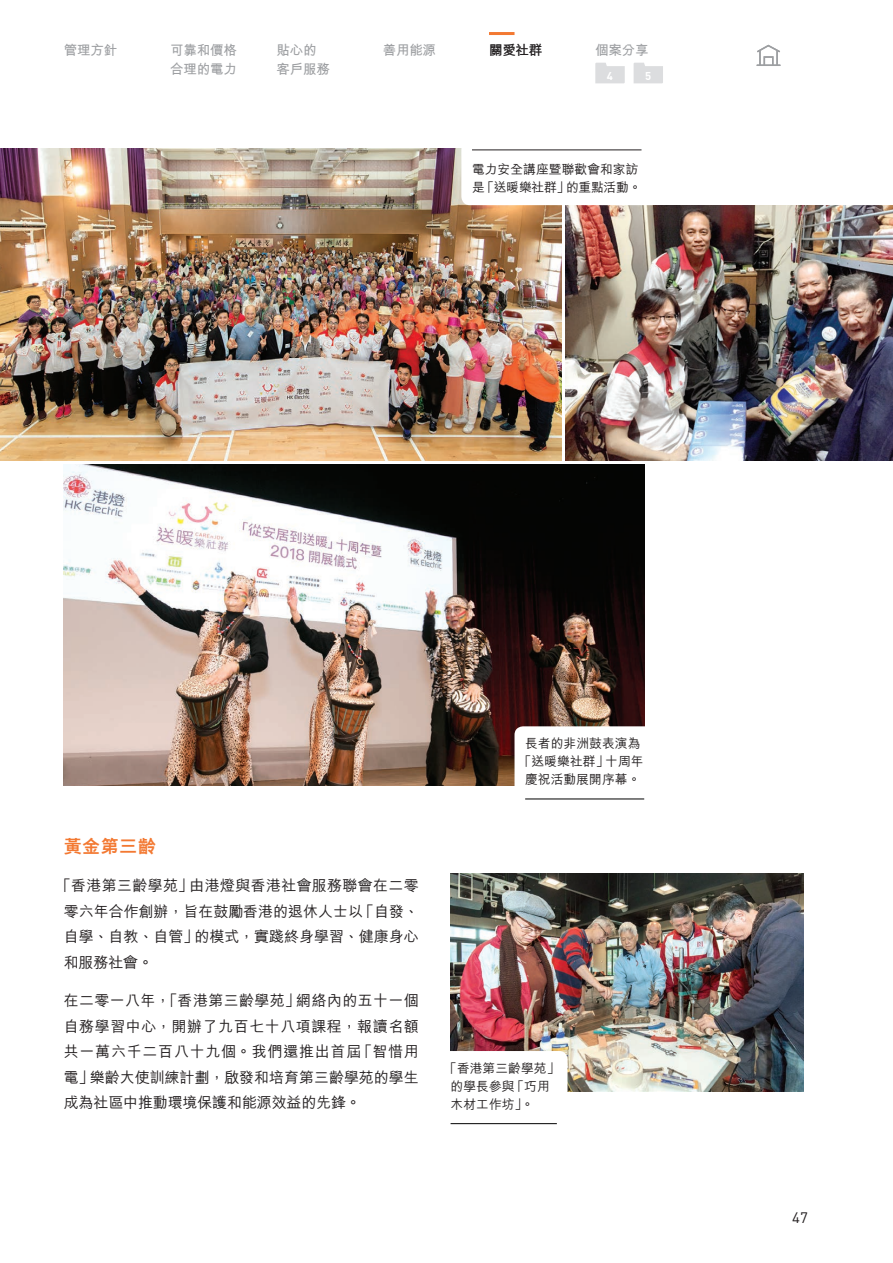
<style>
.page{position:relative;width:893px;height:1263px;background:#fff}
.page>*{position:absolute;margin:0;border:0;box-sizing:border-box;transform-origin:0 0}
.Subhead{font:800 18px "M Hei HK";letter-spacing:.025em;color:#f37932}
.Text_Regular__Key_Bo{font:500 15px/25.5px "M Hei HK";letter-spacing:-.005em;color:#231f20;text-align:justify}
.t1{font:15px "DIN";color:#231f20}
.t2{font:700 13.5px/19.5px "M Hei HK";letter-spacing:-.015em;color:#9d9fa2}
.menu_bar_Serving_Sel{font:700 13.5px "M Hei HK";color:#231f20}
.Caption_Box_Bottom{font:500 12.75px/18px "M Hei HK";letter-spacing:.005em;color:#231f20;text-align:center}
.Caption_Box_Top{font:500 12.75px/18px "M Hei HK";letter-spacing:.005em;color:#231f20}
.t3{font:700 11.25px "DIN";color:#fff}
</style>
<div class="page">
<img style="left:0;top:149px;width:561px;height:311px">
<img style="left:64px;top:465px;width:580px;height:321px">
<img style="left:450px;top:873px;width:353px;height:218px">
<img style="left:566px;top:205px;width:327px;height:255px">
<svg style="left:461px;top:148px;width:181px;height:57px"></svg>
<hr style="left:472px;top:150px;width:169px;height:1px;background:#231f20">
<div style="left:514px;top:726px;width:141px;height:102px;background:#fff;border-radius:9px"></div>
<hr style="left:525px;top:799px;width:119px;height:1px;background:#000">
<svg style="left:450px;top:1051px;width:117px;height:74px"></svg>
<hr style="left:451px;top:1123px;width:106px;height:1px;background:#000">
<svg style="left:756px;top:44px;width:25px;height:22px"></svg>
<div style="left:764px;top:56px;width:9px;height:10px;border:2px solid #9d9fa2"></div>
<svg style="left:595px;top:63px;width:30px;height:20px"></svg>
<svg style="left:634px;top:63px;width:29px;height:20px"></svg>
<hr style="left:489px;top:32px;width:25px;height:3px;background:#f37932">
<p class="t2" style="left:64px;top:39px;width:55px">管理方針</p>
<p class="t2" style="left:170px;top:39px;width:68px">可靠和價格合理的電力</p>
<p class="t2" style="left:276px;top:39px;width:55px">貼心的客戶服務</p>
<p class="t2" style="left:383px;top:39px;width:55px">善用能源</p>
<p class="menu_bar_Serving_Sel" style="left:489px;top:40px;width:55px">關愛社群</p>
<p class="t2" style="left:595px;top:39px;width:55px">個案分享</p>
<p class="t3" style="left:607px;top:68px;width:8px">4</p>
<p class="t3" style="left:645px;top:68px;width:8px">5</p>
<p class="Caption_Box_Top" style="left:472px;top:159px;width:171px">電力安全講座暨聯歡會和家訪是「送暖樂社群」的重點活動。</p>
<p class="Subhead" style="left:64px;top:837px;width:93px">黃金第三齡</p>
<p class="Text_Regular__Key_Bo" style="left:64px;top:872px;width:357px;text-indent:-8px">「香港第三齡學苑」由港燈與香港社會服務聯會在二零零六年合作創辦，旨在鼓勵香港的退休人士以「自發、自學、自教、自管」的模式，實踐終身學習、健康身心和服務社會。</p>
<p class="Text_Regular__Key_Bo" style="left:64px;top:986px;width:357px">在二零一八年，「香港第三齡學苑」網絡內的五十一個自務學習中心，開辦了九百七十八項課程，報讀名額共一萬六千二百八十九個。我們還推出首屆「智惜用電」樂齡大使訓練計劃，啟發和培育第三齡學苑的學生成為社區中推動環境保護和能源效益的先鋒。</p>
<p class="Caption_Box_Bottom" style="left:519px;top:733px;width:126px">長者的非洲鼓表演為「送暖樂社群」十周年慶祝活動展開序幕。</p>
<p class="Caption_Box_Bottom" style="left:451px;top:1058px;width:110px;text-align:left;text-indent:-6px">「香港第三齡學苑」的學長參與「巧用木材工作坊」。</p>
<p class="t1" style="left:792px;top:1208px;width:17px">47</p>
</div>
